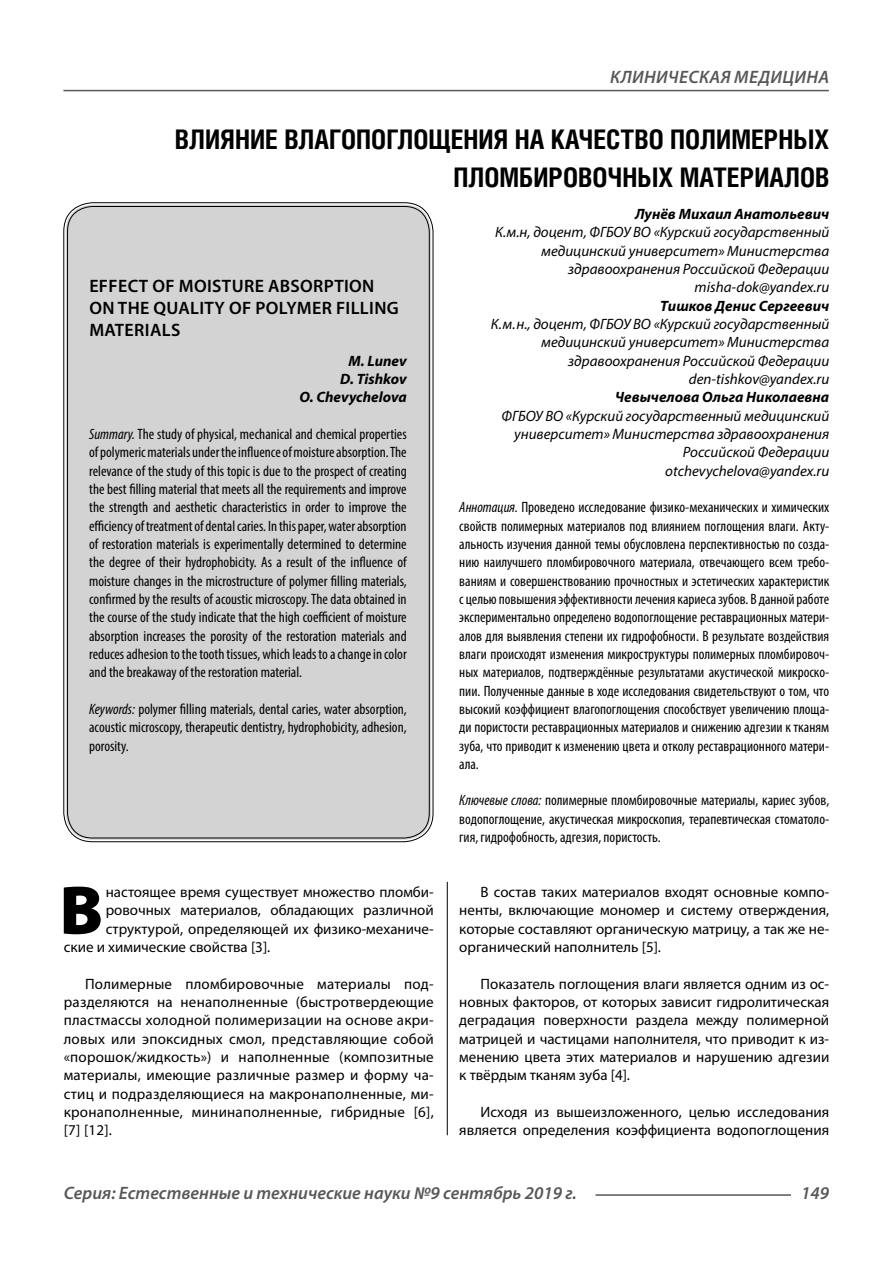
<style>
.page{position:relative;width:893px;height:1263px;background:#fff}
.page>*{position:absolute;margin:0;border:0;box-sizing:border-box;transform-origin:0 0}
.t1{font:900 69.3px "Myriad Pro";color:#000}
.t2{font:700 27px/37.5px "Helios Cond C";color:#000;text-align:right}
.t3{font:600 18px/21.6px "Myriad Pro";letter-spacing:.02em;color:#000}
.t4{font:italic 600 18px "Myriad Pro";color:#585858}
.t5{font:italic 600 18px "Myriad Pro";letter-spacing:.02em;color:#585858}
.t6{font:condensed 15px/18.3px "Myriad Pro";color:#000;text-align:justify}
.t7{font:15px/18.3px "Myriad Pro";color:#000;text-align:justify}
.t8{font:italic 15px/18.3px "Myriad Pro";color:#000;text-align:right}
.t9{font:italic 700 15px/18.3px "Myriad Pro";color:#000;text-align:right}
.s1{font-style:italic}
</style>
<div class="page">
<hr style="left:447px;top:128px;width:1px;height:1007px;background:#000">
<div style="left:43px;top:0;width:786px;height:882px;background:#fff"></div>
<div style="left:66px;top:205px;width:365px;height:635px;background:#d3d3d3;border-radius:27px"></div>
<hr style="left:595px;top:1194px;width:196px;height:2px;background:#585858">
<hr style="left:63px;top:90px;width:766px;height:1px;background:#585858">
<p class="t5" style="left:610px;top:71px;width:220px">КЛИНИЧЕСКАЯ МЕДИЦИНА</p>
<h2 class="t2" style="left:175px;top:123px;width:656px">ВЛИЯНИЕ ВЛАГОПОГЛОЩЕНИЯ НА КАЧЕСТВО ПОЛИМЕРНЫХ<br>ПЛОМБИРОВОЧНЫХ МАТЕРИАЛОВ</h2>
<p class="t9" style="left:635px;top:206px;width:196px">Лунёв Михаил Анатольевич</p>
<p class="t8" style="left:495px;top:224px;width:335px">К.м.н, доцент, ФГБОУ ВО «Курский государственный медицинский университет» Министерства здравоохранения Российской Федерации misha-dok@yandex.ru</p>
<p class="t9" style="left:660px;top:298px;width:171px">Тишков Денис Сергеевич</p>
<p class="t8" style="left:491px;top:316px;width:340px">К. м. н., доцент, ФГБОУ ВО «Курский государственный медицинский университет» Министерства здравоохранения Российской Федерации den-tishkov@yandex.ru</p>
<p class="t9" style="left:615px;top:389px;width:215px">Чевычелова Ольга Николаевна</p>
<p class="t8" style="left:502px;top:408px;width:329px">ФГБОУ ВО «Курский государственный медицинский университет» Министерства здравоохранения Российской Федерации<br>otchevychelova@yandex.ru</p>
<p class="t6" style="left:459px;top:500px;width:372px"><span class="s1">Аннотация.</span> Проведено исследование физико-механических и химических свойств полимерных материалов под влиянием поглощения влаги. Акту&shy;альность изучения данной темы обусловлена перспективностью по созда&shy;нию наилучшего пломбировочного материала, отвечающего всем требо&shy;ваниям и совершенствованию прочностных и эстетических характеристик с целью повышения эффективности лечения кариеса зубов. В данной работе экспериментально определено водопоглощение реставрационных матери&shy;алов для выявления степени их гидрофобности. В результате воздействия влаги происходят изменения микроструктуры полимерных пломбировоч&shy;ных материалов, подтверждённые результатами акустической микроско&shy;пии. Полученные данные в ходе исследования свидетельствуют о том, что высокий коэффициент влагопоглощения способствует увеличению площа&shy;ди пористости реставрационных материалов и снижению адгезии к тканям зуба, что приводит к изменению цвета и отколу реставрационного матери&shy;ала.</p>
<p class="t6" style="left:459px;top:793px;width:371px"><span class="s1">Ключевые слова:</span> полимерные пломбировочные материалы, кариес зубов, водопоглощение, акустическая микроскопия, терапевтическая стоматоло&shy;гия, гидрофобность, адгезия, пористость.</p>
<p class="t3" style="left:89px;top:277px;width:311px">EFFECT OF MOISTURE ABSORPTION<br>ON THE QUALITY OF POLYMER FILLING<br>MATERIALS</p>
<p class="t9" style="left:299px;top:353px;width:109px">M. Lunev<br>D. Tishkov<br>O. Chevychelova</p>
<p class="t6" style="left:89px;top:426px;width:319px"><span class="s1">Summary.</span> The study of physical, mechanical and chemical properties of polymeric materials under the influence of moisture absorption. The relevance of the study of this topic is due to the prospect of creating the best filling material that meets all the requirements and improve the strength and aesthetic characteristics in order to improve the efficiency of treatment of dental caries. In this paper, water absorption of restoration materials is experimentally determined to determine the degree of their hydrophobicity. As a result of the influence of moisture changes in the microstructure of polymer filling materials, confirmed by the results of acoustic microscopy. The data obtained in the course of the study indicate that the high coefficient of moisture absorption increases the porosity of the restoration materials and reduces adhesion to the tooth tissues, which leads to a change in color and the breakaway of the restoration material.</p>
<p class="t6" style="left:89px;top:701px;width:319px"><span class="s1">Keywords:</span> polymer filling materials, dental caries, water absorption, acoustic microscopy, therapeutic dentistry, hydrophobicity, adhesion, porosity.</p>
<h1 class="t1" style="left:59px;top:884px;width:45px">В</h1>
<p class="t7" style="left:106px;top:884px;width:330px">настоящее время существует множество пломби-</p>
<p class="t7" style="left:106px;top:902px;width:330px">ровочных материалов, обладающих различной</p>
<p class="t7" style="left:106px;top:921px;width:330px">структурой, определяющей их физико-механиче-</p>
<p class="t7" style="left:64px;top:939px;width:208px">ские и химические свойства [3].</p>
<p class="t7" style="left:64px;top:976px;width:372px;text-indent:21px">Полимерные пломбировочные материалы под&shy;разделяются на ненаполненные (быстротвердеющие пластмассы холодной полимеризации на основе акри&shy;ловых или эпоксидных смол, представляющие собой «порошок/жидкость») и наполненные (композитные материалы, имеющие различные размер и форму ча&shy;стиц и подразделяющиеся на макронаполненные, ми&shy;кронаполненные, мининаполненные, гибридные [6], [7] [12].</p>
<p class="t7" style="left:459px;top:884px;width:371px;text-indent:21px">В состав таких материалов входят основные компо&shy;ненты, включающие мономер и систему отверждения, которые составляют органическую матрицу, а так же не&shy;органический наполнитель [5].</p>
<p class="t7" style="left:459px;top:976px;width:371px;text-indent:21px">Показатель поглощения влаги является одним из ос&shy;новных факторов, от которых зависит гидролитическая деградация поверхности раздела между полимерной матрицей и частицами наполнителя, что приводит к из&shy;менению цвета этих материалов и нарушению адгезии к твёрдым тканям зуба [4].</p>
<p class="t7" style="left:459px;top:1104px;width:371px;text-align:right">Исходя из вышеизложенного, целью исследования является определения коэффициента водопоглощения</p>
<p class="t4" style="left:64px;top:1186px;width:514px">Серия: Естественные и технические науки №9 сентябрь 2019 г.</p>
<p class="t4" style="left:801px;top:1186px;width:30px">149</p>
</div>
